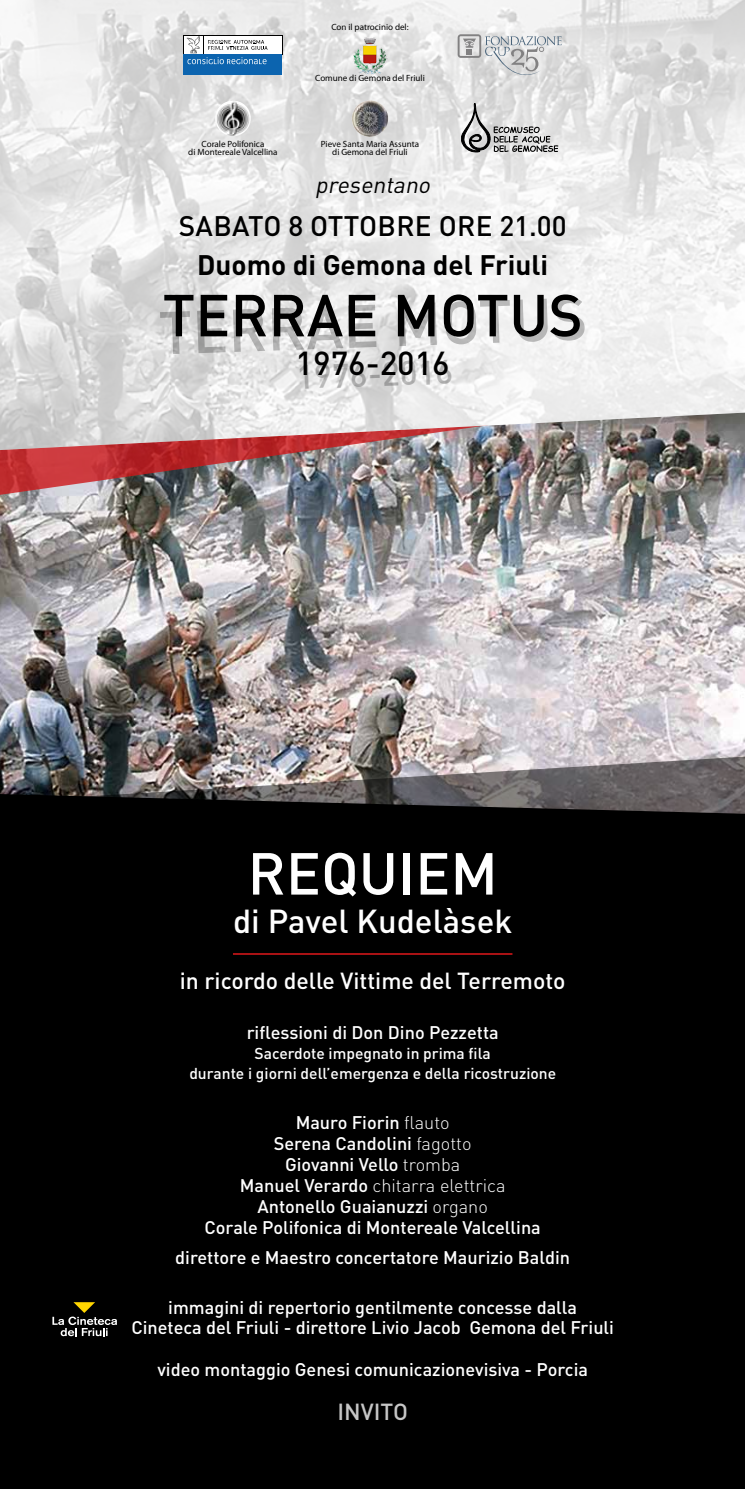
<style>
.page{position:relative;width:745px;height:1489px;background:#fff}
.page>*{position:absolute;margin:0;border:0;box-sizing:border-box;transform-origin:0 0}
.t1{font:500 59.5px "DIN Pro";color:#000}
.t2{font:500 58.25px "DIN Pro";color:#000}
.t3{font:500 58.25px "DIN Pro";color:#fff}
.t4{font:500 33.5px "DIN Pro";color:#000}
.t5{font:500 32.75px "DIN Pro";color:#fff}
.t6{font:500 32.75px "DIN Pro";color:#000}
.t7{font:500 28px "DIN Pro";letter-spacing:.01em;color:#000}
.t8{font:700 28px "DIN Pro";color:#000}
.t9{font:500 23px "DIN Pro";color:#fff}
.t10{font:italic 23px "DIN Pro";color:#000}
.t11{font:500 23px "DIN Pro";color:#c6c6c6}
.t12{font:500 18px/21px "DIN Pro";color:#fff;text-align:center}
.t13{font:500 15.5px/20.2px "DIN Pro";color:#fff;text-align:center}
.t14{font:9px/8.2px "Myriad Pro";color:#000;text-align:center}
.s1{font-weight:300}
</style>
<div class="page">
<img style="left:0;top:504px;width:744px;height:250px">
<img style="left:0;top:454px;width:744px;height:50px">
<img style="left:0;top:0;width:744px;height:450px">
<img style="left:0;top:754px;width:744px;height:39px">
<div style="left:0;top:793px;width:744px;height:695px;background:#000"></div>
<img style="left:215px;top:100px;width:36px;height:36px;border-radius:18px">
<img style="left:351px;top:100px;width:37px;height:37px;border-radius:18px">
<svg style="left:461px;top:103px;width:97px;height:49px;background:#b9b9b9"></svg>
<img style="left:352px;top:37px;width:35px;height:37px">
<div style="left:183px;top:35px;width:99px;height:40px;background:#0c64af"></div>
<div style="left:184px;top:35px;width:98px;height:39px;background:#fff"></div>
<svg style="left:282px;top:35px;width:1px;height:20px"></svg>
<hr style="left:183px;top:35px;width:99px;height:1px;background:#000">
<div style="left:183px;top:54px;width:99px;height:20px;background:#0c64af"></div>
<svg style="left:183px;top:36px;width:84px;height:28px"></svg>
<svg style="left:457px;top:34px;width:104px;height:41px;background:#cdcfd0"></svg>
<hr style="left:233px;top:953px;width:279px;height:1px;background:#cd1619">
<svg style="left:52px;top:1301px;width:65px;height:34px;background:#343227"></svg>
<p class="t14" style="left:331px;top:23px;width:79px">Con il patrocinio del:</p>
<p class="t14" style="left:315px;top:74px;width:111px">Comune di Gemona del Friuli</p>
<p class="t14" style="left:188px;top:140px;width:91px">Corale Polifonica<br>di Montereale Valcellina</p>
<p class="t14" style="left:321px;top:140px;width:99px">Pieve Santa Maria Assunta di Gemona del Friuli</p>
<p class="t10" style="left:315px;top:169px;width:121px">presentano</p>
<h3 class="t7" style="left:179px;top:207px;width:389px">SABATO 8 OTTOBRE ORE 21.00</h3>
<h3 class="t8" style="left:197px;top:246px;width:352px">Duomo di Gemona del Friuli</h3>
<h2 class="t2" style="left:162px;top:276px;width:421px">TERRAE MOTUS</h2>
<h3 class="t6" style="left:295px;top:340px;width:155px">1976-2016</h3>
<h1 class="t1" style="left:157px;top:292px;width:430px;rotate:-2deg">TERRAE MOTUS</h1>
<h3 class="t4" style="left:295px;top:354px;width:159px;rotate:-2deg">1976-2016</h3>
<h2 class="t3" style="left:247px;top:833px;width:251px">REQUIEM</h2>
<h3 class="t5" style="left:233px;top:898px;width:281px">di Pavel Kudelàsek</h3>
<p class="t9" style="left:180px;top:965px;width:387px">in ricordo delle Vittime del Terremoto</p>
<p class="t12" style="left:246px;top:1021px;width:253px">riflessioni di Don Dino Pezzetta</p>
<p class="t13" style="left:189px;top:1042px;width:368px">Sacerdote impegnato in prima fila<br>durante i giorni dell’emergenza e della ricostruzione</p>
<p class="t12" style="left:204px;top:1111px;width:337px">Mauro Fiorin <span class="s1">flauto<br></span>Serena Candolini <span class="s1">fagotto<br></span>Giovanni Vello <span class="s1">tromba<br></span>Manuel Verardo <span class="s1">chitarra elettrica<br></span>Antonello Guaianuzzi <span class="s1">organo<br></span>Corale Polifonica di Montereale Valcellina</p>
<p class="t12" style="left:175px;top:1246px;width:396px">direttore e Maestro concertatore Maurizio Baldin</p>
<p class="t12" style="left:131px;top:1296px;width:484px">immagini di repertorio gentilmente concesse dalla<br>Cineteca del Friuli - direttore Livio Jacob Gemona del Friuli</p>
<p class="t12" style="left:157px;top:1357px;width:432px">video montaggio Genesi comunicazionevisiva - Porcia</p>
<p class="t11" style="left:337px;top:1396px;width:72px">INVITO</p>
</div>
